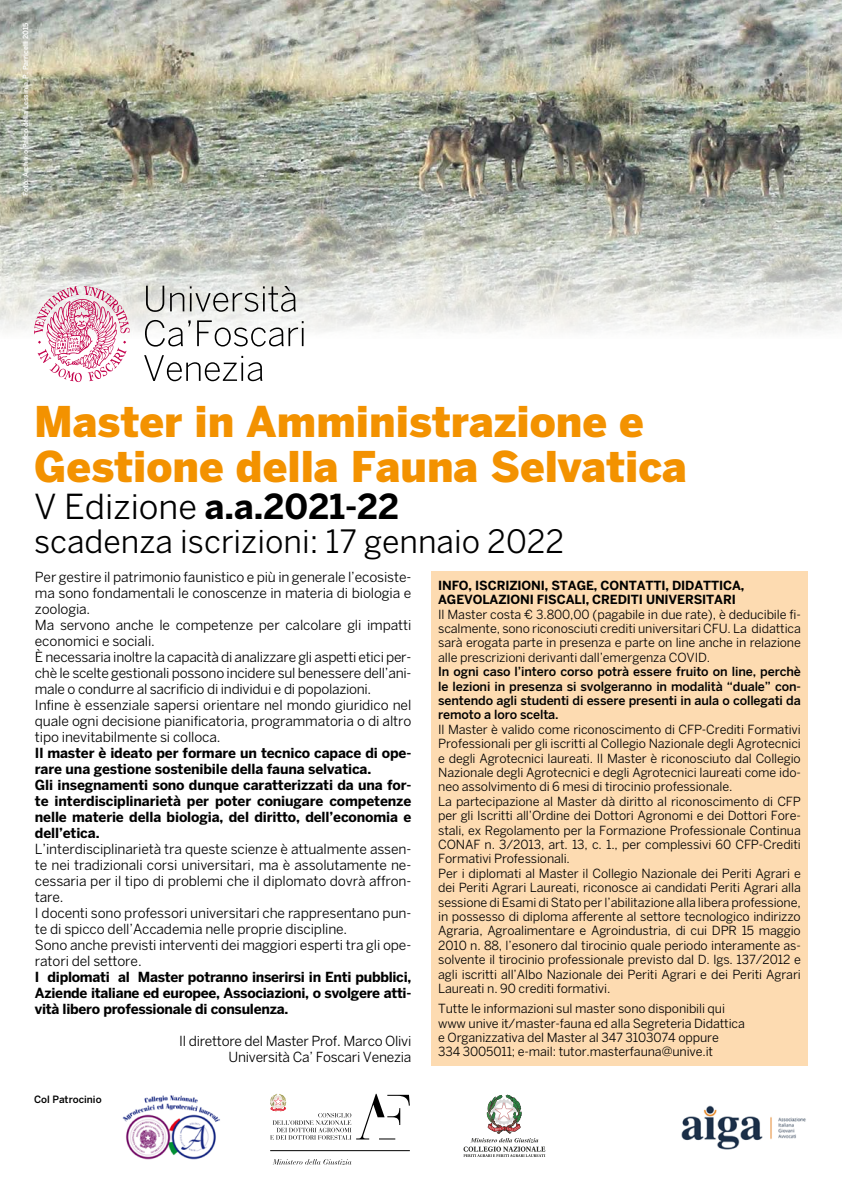
<style>
.page{position:relative;width:842px;height:1191px;background:#fff}
.page>*{position:absolute;margin:0;border:0;box-sizing:border-box;transform-origin:0 0}
.t1{font:900 42px/45px "Benton Sans";color:#f39200}
.t2{font:700 34.2px "Benton Sans";color:#000}
.t3{font:31.9px "Benton Sans";color:#000}
.t4{font:13.8px/16px "Benton Sans";letter-spacing:-.01em;color:#000}
.t5{font:700 13.8px/16px "Benton Sans";letter-spacing:-.01em;color:#000}
.t6{font:12.5px/14.4px "Benton Sans";letter-spacing:-.01em;color:#000}
.t7{font:500 12.5px/14.4px "Benton Sans";letter-spacing:-.01em;color:#000;text-align:justify}
.t8{font:700 12.5px/14.4px "Benton Sans";letter-spacing:-.01em;color:#000}
.t9{font:500 10px "Benton Sans";color:#000}
.t10{font:500 7px "Benton Sans";color:#fff}
.s1{font-weight:400}
</style>
<div class="page">
<img style="left:0;top:0;width:842px;height:333px">
<div style="left:431px;top:571px;width:377px;height:494px;background:#fddbb1"></div>
<div style="left:13px;top:264px;width:314px;height:140px;background:#fff;opacity:.75"></div>
<svg style="left:144px;top:355px;width:118px;height:26px"></svg>
<svg style="left:145px;top:320px;width:46px;height:27px"></svg>
<svg style="left:197px;top:320px;width:107px;height:26px"></svg>
<svg style="left:146px;top:286px;width:18px;height:26px"></svg>
<svg style="left:170px;top:293px;width:14px;height:18px"></svg>
<svg style="left:190px;top:286px;width:106px;height:26px;background:#bfc0bd"></svg>
<svg style="left:34px;top:286px;width:96px;height:96px"></svg>
<img style="left:122px;top:1095px;width:98px;height:65px">
<hr style="left:270px;top:1150px;width:140px;height:1px;background:#000">
<svg style="left:270px;top:1093px;width:140px;height:46px"></svg>
<svg style="left:273px;top:1159px;width:78px;height:5px"></svg>
<svg style="left:463px;top:1094px;width:82px;height:63px"></svg>
<img style="left:681px;top:1105px;width:125px;height:45px">
<p class="t10" style="left:22px;top:196px;width:175px;rotate:-90deg">Foto: Archivio Parco della Lessinia, P. Parricelli 2015</p>
<h1 class="t1" style="left:34px;top:399px;width:654px">Master in Amministrazione e<br>Gestione della Fauna Selvatica</h1>
<h2 class="t2" style="left:34px;top:486px;width:367px"><span class="s1">V Edizione</span> a.a.2021-22</h2>
<h3 class="t3" style="left:34px;top:523px;width:532px">scadenza iscrizioni: 17 gennaio 2022</h3>
<p class="t8" style="left:438px;top:578px;width:308px">INFO, ISCRIZIONI, STAGE, CONTATTI, DIDATTICA,<br>AGEVOLAZIONI FISCALI, CREDITI UNIVERSITARI</p>
<p class="t6" style="left:438px;top:606px;width:364px;text-align:justify">Il Master costa € 3.800,00 (pagabile in due rate), è deducibile fi&shy;scalmente, sono riconosciuti crediti universitari CFU. La didattica sarà erogata parte in presenza e parte on line anche in relazione alle prescrizioni derivanti dall’emergenza COVID.</p>
<p class="t7" style="left:438px;top:664px;width:364px">In ogni caso l’intero corso potrà essere fruito on line, perchè le lezioni in presenza si svolgeranno in modalità “duale” con&shy;sentendo agli studenti di essere presenti in aula o collegati da remoto a loro scelta.</p>
<p class="t6" style="left:438px;top:722px;width:364px">Il Master è valido come riconoscimento di CFP-Crediti Formativi Professionali per gli iscritti al Collegio Nazionale degli Agrotecnici e degli Agrotecnici laureati. Il Master è riconosciuto dal Collegio Nazionale degli Agrotecnici e degli Agrotecnici laureati come ido&shy;neo assolvimento di 6 mesi di tirocinio professionale.<br>La partecipazione al Master dà diritto al riconoscimento di CFP per gli Iscritti all’Ordine dei Dottori Agronomi e dei Dottori Fore&shy;stali, ex Regolamento per la Formazione Professionale Continua CONAF n. 3/2013, art. 13, c. 1., per complessivi 60 CFP-Crediti Formativi Professionali.<br>Per i diplomati al Master il Collegio Nazionale dei Periti Agrari e dei Periti Agrari Laureati, riconosce ai candidati Periti Agrari alla sessione di Esami di Stato per l’abilitazione alla libera professione, in possesso di diploma afferente al settore tecnologico indirizzo Agraria, Agroalimentare e Agroindustria, di cui DPR 15 maggio 2010 n. 88, l’esonero dal tirocinio quale periodo interamente as&shy;solvente il tirocinio professionale previsto dal D. lgs. 137/2012 e agli iscritti all’Albo Nazionale dei Periti Agrari e dei Periti Agrari Laureati n. 90 crediti formativi.</p>
<p class="t6" style="left:438px;top:1001px;width:308px">Tutte le informazioni sul master sono disponibili qui www unive it/master-fauna ed alla Segreteria Didattica e Organizzativa del Master al 347 3103074 oppure<br>334 3005011; e-mail: tutor.masterfauna@unive.it</p>
<p class="t9" style="left:34px;top:1093px;width:69px">Col Patrocinio</p>
<p class="t4" style="left:35px;top:568px;width:378px">Per gestire il patrimonio faunistico e più in generale l’ecosiste&shy;ma sono fondamentali le conoscenze in materia di biologia e zoologia.<br>Ma servono anche le competenze per calcolare gli impatti economici e sociali.<br>È necessaria inoltre la capacità di analizzare gli aspetti etici per&shy;chè le scelte gestionali possono incidere sul benessere dell’ani&shy;male o condurre al sacrificio di individui e di popolazioni.<br>Infine è essenziale sapersi orientare nel mondo giuridico nel quale ogni decisione pianificatoria, programmatoria o di altro tipo inevitabilmente si colloca.</p>
<p class="t5" style="left:35px;top:744px;width:378px">Il master è ideato per formare un tecnico capace di ope&shy;rare una gestione sostenibile della fauna selvatica.<br>Gli insegnamenti sono dunque caratterizzati da una for&shy;te interdisciplinarietà per poter coniugare competenze nelle materie della biologia, del diritto, dell’economia e dell’etica.</p>
<p class="t4" style="left:35px;top:840px;width:378px">L’interdisciplinarietà tra queste scienze è attualmente assen&shy;te nei tradizionali corsi universitari, ma è assolutamente ne&shy;cessaria per il tipo di problemi che il diplomato dovrà affron&shy;tare.<br>I docenti sono professori universitari che rappresentano pun&shy;te di spicco dell’Accademia nelle proprie discipline.<br>Sono anche previsti interventi dei maggiori esperti tra gli ope&shy;ratori del settore.</p>
<p class="t5" style="left:35px;top:968px;width:378px;text-align:justify">I diplomati al Master potranno inserirsi in Enti pubblici, Aziende italiane ed europee, Associazioni, o svolgere atti&shy;vità libero professionale di consulenza.</p>
<p class="t4" style="left:179px;top:1032px;width:234px;text-align:right">Il direttore del Master Prof. Marco Olivi<br>Università Ca’ Foscari Venezia</p>
</div>
